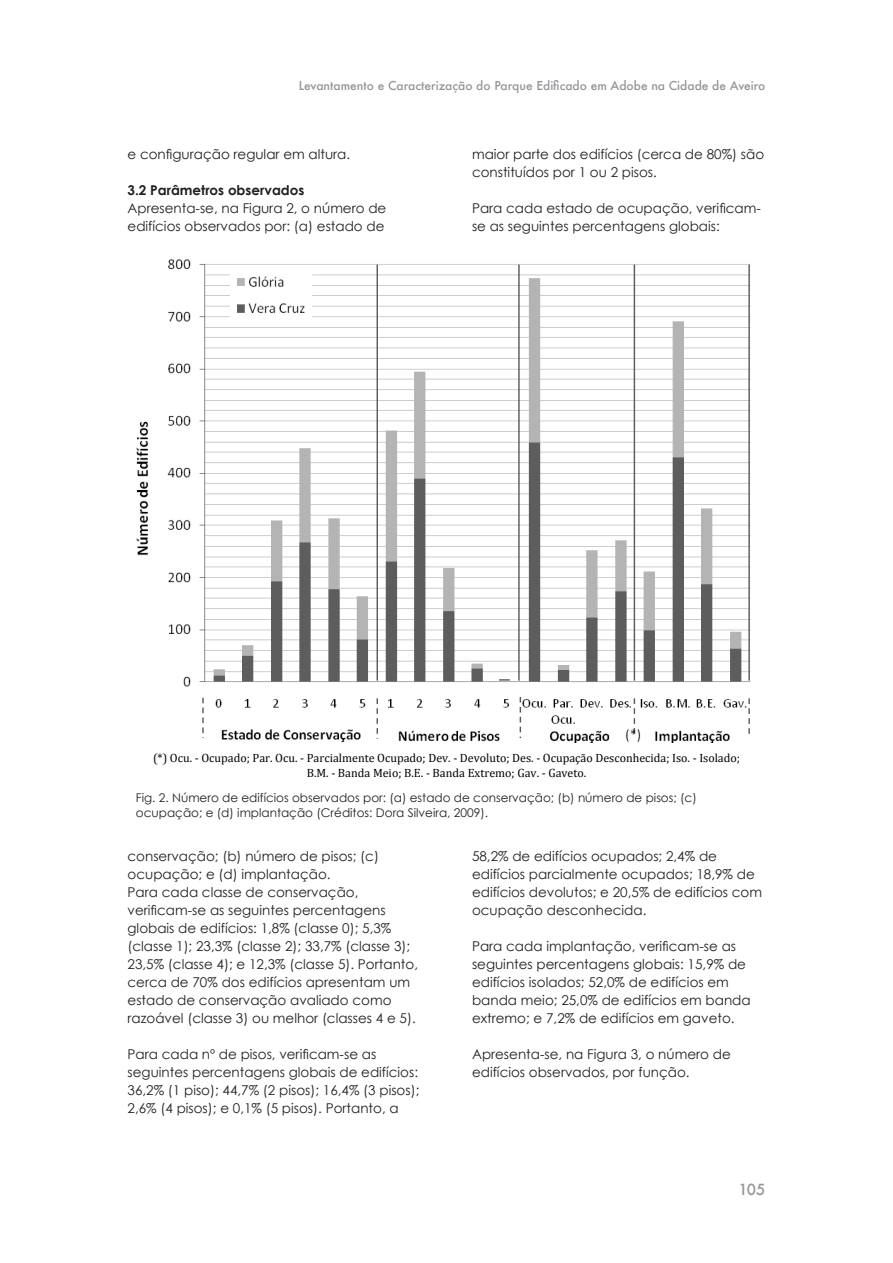
<style>
.page{position:relative;width:893px;height:1263px;background:#fff}
.page>*{position:absolute;margin:0;border:0;box-sizing:border-box;transform-origin:0 0}
.t1{font:500 15px "Futura";color:#939598}
.t2{font:13.5px/18px "Century Gothic";color:#231f20}
.Capitulo{font:700 13.5px "Century Gothic";color:#231f20}
.t3{font:12px/15px "Cambria";color:#000;text-align:center}
.Legenda{font:12px/15px "Century Gothic";color:#231f20}
.t4{font:500 12px "Futura";color:#939598}
</style>
<div class="page">
<img style="left:136px;top:259px;width:615px;height:483px">
<p class="t4" style="left:299px;top:77px;width:468px">Levantamento e Caracterização do Parque Edificado em Adobe na Cidade de Aveiro</p>
<p class="t2" style="left:128px;top:145px;width:224px">e configuração regular em altura.</p>
<p class="Capitulo" style="left:128px;top:182px;width:178px">3.2 Parâmetros observados</p>
<p class="t2" style="left:128px;top:199px;width:260px">Apresenta-se, na Figura 2, o número de edifícios observados por: (a) estado de</p>
<p class="t2" style="left:472px;top:145px;width:294px">maior parte dos edifícios (cerca de 80%) são constituídos por 1 ou 2 pisos.</p>
<p class="t2" style="left:472px;top:199px;width:290px">Para cada estado de ocupação, verificam&shy;se as seguintes percentagens globais:</p>
<p class="t3" style="left:153px;top:750px;width:588px">(*) Ocu. --‐ Ocupado; Par. Ocu. --‐ Parcialmente Ocupado; Dev. --‐ Devoluto; Des. --‐ Ocupação Desconhecida; Iso. --‐ Isolado;<br>B.M. --‐ Banda Meio; B.E. --‐ Banda Extremo; Gav. --‐ Gaveto.</p>
<p class="Legenda" style="left:136px;top:790px;width:562px">Fig. 2. Número de edifícios observados por: (a) estado de conservação; (b) número de pisos; (c) ocupação; e (d) implantação (Créditos: Dora Silveira, 2009).</p>
<p class="t2" style="left:128px;top:847px;width:253px">conservação; (b) número de pisos; (c) ocupação; e (d) implantação.</p>
<p class="t2" style="left:128px;top:883px;width:292px">Para cada classe de conservação, verificam-se as seguintes percentagens globais de edifícios: 1,8% (classe 0); 5,3% (classe 1); 23,3% (classe 2); 33,7% (classe 3); 23,5% (classe 4); e 12,3% (classe 5). Portanto, cerca de 70% dos edifícios apresentam um estado de conservação avaliado como razoável (classe 3) ou melhor (classes 4 e 5).</p>
<p class="t2" style="left:128px;top:1045px;width:293px">Para cada nº de pisos, verificam-se as seguintes percentagens globais de edifícios:<br>36,2% (1 piso); 44,7% (2 pisos); 16,4% (3 pisos); 2,6% (4 pisos); e 0,1% (5 pisos). Portanto, a</p>
<p class="t2" style="left:472px;top:847px;width:292px">58,2% de edifícios ocupados; 2,4% de edifícios parcialmente ocupados; 18,9% de edifícios devolutos; e 20,5% de edifícios com ocupação desconhecida.</p>
<p class="t2" style="left:472px;top:937px;width:280px">Para cada implantação, verificam-se as seguintes percentagens globais: 15,9% de edifícios isolados; 52,0% de edifícios em banda meio; 25,0% de edifícios em banda extremo; e 7,2% de edifícios em gaveto.</p>
<p class="t2" style="left:472px;top:1045px;width:260px">Apresenta-se, na Figura 3, o número de edifícios observados, por função.</p>
<p class="t1" style="left:738px;top:1179px;width:28px">105</p>
</div>
